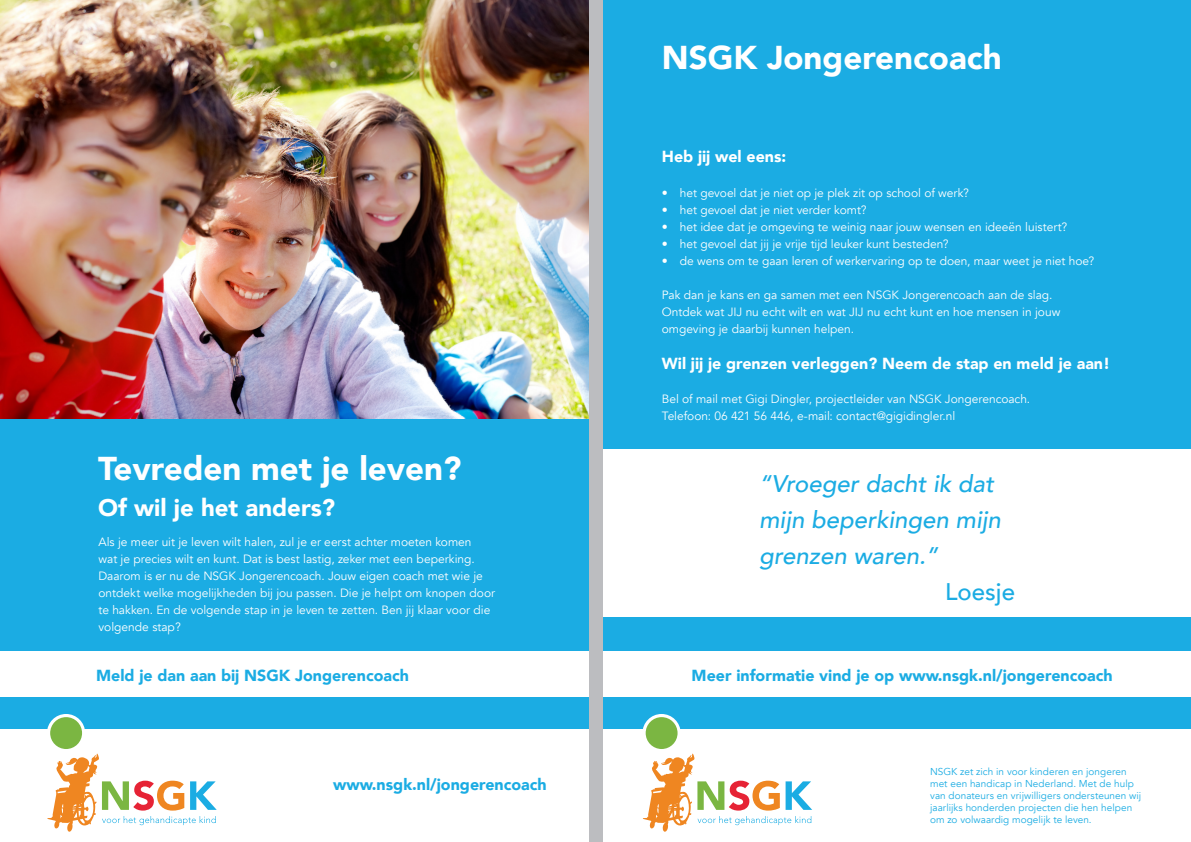
<style>
.page{position:relative;width:1191px;height:842px;background:#fff}
.page>*{position:absolute;margin:0;border:0;box-sizing:border-box;transform-origin:0 0}
.t1{font:900 33px "Avenir";color:#fff}
.t2{font:italic 500 24px/36px "Avenir";color:#1bace3}
.t3{font:900 24px "Avenir";color:#fff}
.t4{font:500 24px "Avenir";color:#1bace3}
.t5{font:900 16px "Avenir";color:#1bace3}
.t6{font:900 16px "Avenir";color:#fff}
.t7{font:12px/17px "Avenir";letter-spacing:-.005em;color:#fff}
.t8{font:10px/12px "Avenir";letter-spacing:.005em;color:#1bace3}
</style>
<div class="page">
<div style="left:587px;top:0;width:604px;height:696px;background:#1bace3"></div>
<div style="left:587px;top:696px;width:604px;height:137px;background:#1bace3"></div>
<div style="left:587px;top:730px;width:604px;height:112px;background:#fff"></div>
<svg style="left:642px;top:714px;width:38px;height:38px"></svg>
<svg style="left:643px;top:754px;width:169px;height:78px"></svg>
<div style="left:645px;top:717px;width:32px;height:32px;background:#7bb642;border-radius:50%"></div>
<div style="left:587px;top:450px;width:604px;height:167px;background:#fff"></div>
<div style="left:587px;top:651px;width:604px;height:45px;background:#fff"></div>
<div style="left:0;top:409px;width:595px;height:424px;background:#1bace3"></div>
<img style="left:0;top:0;width:589px;height:418px">
<div style="left:0;top:730px;width:604px;height:112px;background:#fff"></div>
<div style="left:0;top:651px;width:604px;height:45px;background:#fff"></div>
<div style="left:47px;top:714px;width:38px;height:38px;background:#fff;border-radius:50%"></div>
<svg style="left:47px;top:754px;width:170px;height:78px"></svg>
<div style="left:50px;top:717px;width:32px;height:32px;background:#7bb642;border-radius:50%"></div>
<div style="left:589px;top:0;width:13px;height:842px;background:#bcbdc0"></div>
<p class="t1" style="left:98px;top:440px;width:365px">Tevreden met je leven?</p>
<p class="t3" style="left:98px;top:487px;width:238px">Of wil je het anders?</p>
<p class="t7" style="left:98px;top:534px;width:398px">Als je meer uit je leven wilt halen, zul je er eerst achter moeten komen<br>wat je precies wilt en kunt. Dat is best lastig, zeker met een beperking.<br>Daarom is er nu de NSGK Jongerencoach. Jouw eigen coach met wie je ontdekt welke mogelijkheden bij jou passen. Die je helpt om knopen door te hakken. En de volgende stap in je leven te zetten. Ben jij klaar voor die volgende stap?</p>
<p class="t5" style="left:96px;top:661px;width:314px">Meld je dan aan bij NSGK Jongerencoach</p>
<p class="t5" style="left:333px;top:771px;width:215px">www.nsgk.nl/jongerencoach</p>
<p class="t1" style="left:662px;top:29px;width:341px">NSGK Jongerencoach</p>
<p class="t6" style="left:662px;top:142px;width:126px">Heb jij wel eens:</p>
<p class="t7" style="left:662px;top:184px;width:308px">• het gevoel dat je niet op je plek zit op school of werk?</p>
<p class="t7" style="left:662px;top:201px;width:206px">• het gevoel dat je niet verder komt?</p>
<p class="t7" style="left:662px;top:218px;width:407px">• het idee dat je omgeving te weinig naar jouw wensen en ideeën luistert?</p>
<p class="t7" style="left:662px;top:235px;width:288px">• het gevoel dat jij je vrije tijd leuker kunt besteden?</p>
<p class="t7" style="left:662px;top:252px;width:434px">• de wens om te gaan leren of werkervaring op te doen, maar weet je niet hoe?</p>
<p class="t7" style="left:662px;top:286px;width:392px">Pak dan je kans en ga samen met een NSGK Jongerencoach aan de slag.</p>
<p class="t7" style="left:662px;top:303px;width:400px">Ontdek wat JIJ nu echt wilt en wat JIJ nu echt kunt en hoe mensen in jouw omgeving je daarbij kunnen helpen.</p>
<p class="t6" style="left:662px;top:350px;width:450px">Wil jij je grenzen verleggen? Neem de stap en meld je aan!</p>
<p class="t7" style="left:662px;top:390px;width:370px">Bel of mail met Gigi Dingler, projectleider van NSGK Jongerencoach.</p>
<p class="t7" style="left:662px;top:407px;width:295px">Telefoon: 06 421 56 446, e-mail: contact@gigidingler.nl</p>
<p class="t2" style="left:759px;top:466px;width:243px">“Vroeger dacht ik dat mijn beperkingen mijn grenzen waren.”</p>
<p class="t4" style="left:945px;top:571px;width:71px">Loesje</p>
<p class="t5" style="left:691px;top:661px;width:422px">Meer informatie vind je op www.nsgk.nl/jongerencoach</p>
<p class="t8" style="left:930px;top:766px;width:213px">NSGK zet zich in voor kinderen en jongeren met een handicap in Nederland. Met de hulp van donateurs en vrijwilligers ondersteunen wij jaarlijks honderden projecten die hen helpen om zo volwaardig mogelijk te leven.</p>
</div>
